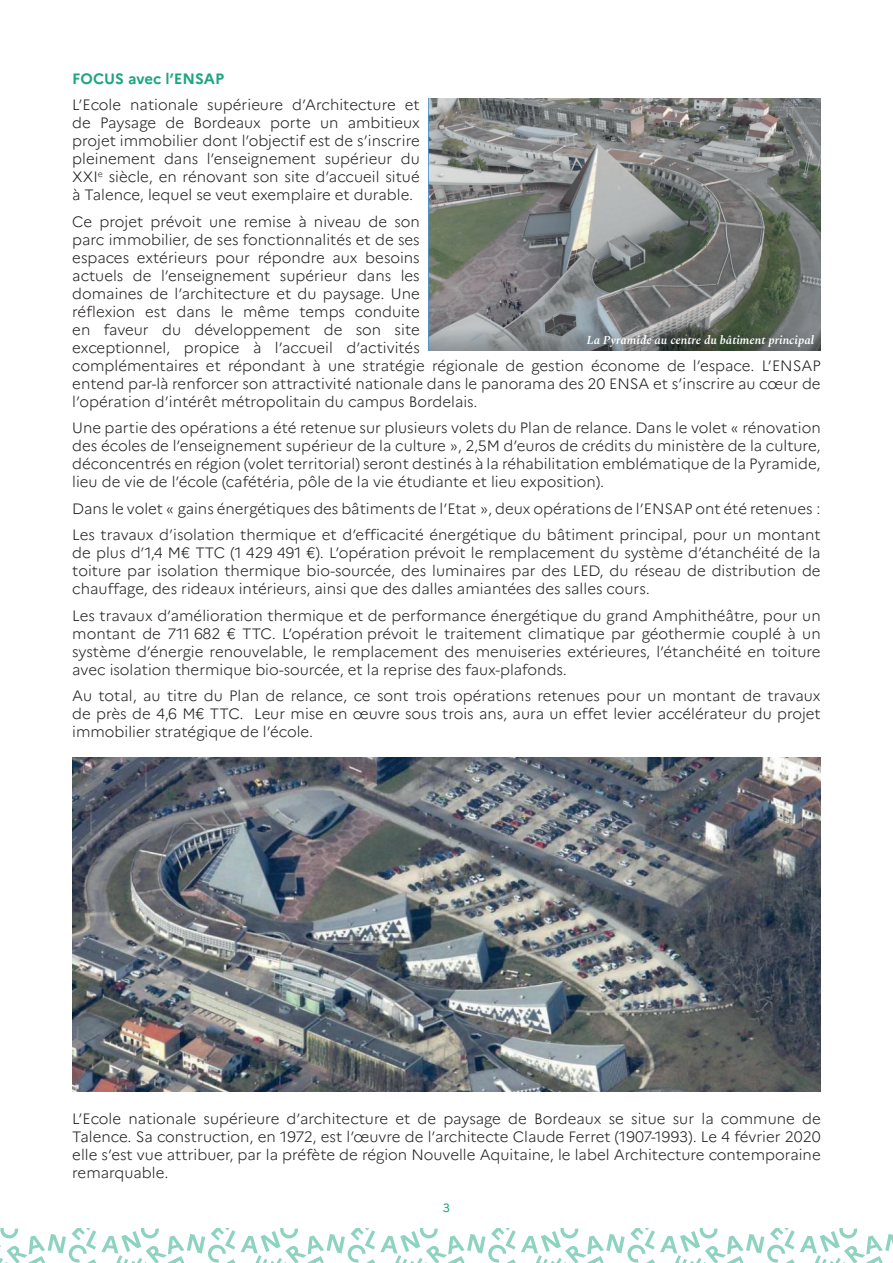
<style>
.page{position:relative;width:893px;height:1263px;background:#fff}
.page>*{position:absolute;margin:0;border:0;box-sizing:border-box;transform-origin:0 0}
.t1{font:300 15px/18px "Marianne";color:#231f20;text-align:justify}
.t2{font:700 15px "Marianne";color:#1ea581}
.t3{font:italic 600 12px "Spectral";color:#fff}
.t4{font:12px "Marianne";color:#1ea581}
</style>
<div class="page">
<svg style="left:0;top:1229px;width:893px;height:34px"></svg>
<img style="left:72px;top:758px;width:749px;height:334px">
<img style="left:428px;top:99px;width:393px;height:252px">
<p class="t2" style="left:72px;top:69px;width:153px">FOCUS avec l’ENSAP</p>
<p class="t1" style="left:72px;top:96px;width:349px">L’Ecole nationale supérieure d’Architecture et de Paysage de Bordeaux porte un ambitieux projet immobilier dont l’objectif est de s’inscrire pleinement dans l’enseignement supérieur du XXI<sup>e</sup> siècle, en rénovant son site d’accueil situé à Talence, lequel se veut exemplaire et durable.</p>
<p class="t1" style="left:72px;top:212px;width:750px;text-align:left">Ce projet prévoit une remise à niveau de son<br>parc immobilier, de ses fonctionnalités et de ses<br>espaces extérieurs pour répondre aux besoins<br>actuels de l’enseignement supérieur dans les<br>domaines de l’architecture et du paysage. Une<br>réflexion est dans le même temps conduite<br>en faveur du développement de son site<br>exceptionnel, propice à l’accueil d’activités<br>complémentaires et répondant à une stratégie régionale de gestion économe de l’espace. L’ENSAP entend par-là renforcer son attractivité nationale dans le panorama des 20 ENSA et s’inscrire au cœur de l’opération d’intérêt métropolitain du campus Bordelais.</p>
<p class="t1" style="left:72px;top:419px;width:750px">Une partie des opérations a été retenue sur plusieurs volets du Plan de relance. Dans le volet « rénovation des écoles de l’enseignement supérieur de la culture », 2,5M d’euros de crédits du ministère de la culture, déconcentrés en région (volet territorial) seront destinés à la réhabilitation emblématique de la Pyramide, lieu de vie de l’école (cafétéria, pôle de la vie étudiante et lieu exposition).</p>
<p class="t1" style="left:72px;top:495px;width:750px;line-height:26.5px">Dans le volet « gains énergétiques des bâtiments de l’Etat », deux opérations de l’ENSAP ont été retenues :<br>Les travaux d’isolation thermique et d’efficacité énergétique du bâtiment principal, pour un montant</p>
<p class="t1" style="left:72px;top:544px;width:750px">de plus d’1,4 M€ TTC (1 429 491 €). L’opération prévoit le remplacement du système d’étanchéité de la toiture par isolation thermique bio-sourcée, des luminaires par des LED, du réseau de distribution de chauffage, des rideaux intérieurs, ainsi que des dalles amiantées des salles cours.</p>
<p class="t1" style="left:72px;top:606px;width:750px">Les travaux d’amélioration thermique et de performance énergétique du grand Amphithéâtre, pour un montant de 711 682 € TTC. L’opération prévoit le traitement climatique par géothermie couplé à un système d’énergie renouvelable, le remplacement des menuiseries extérieures, l’étanchéité en toiture avec isolation thermique bio-sourcée, et la reprise des faux-plafonds.</p>
<p class="t1" style="left:72px;top:687px;width:750px">Au total, au titre du Plan de relance, ce sont trois opérations retenues pour un montant de travaux de près de 4,6 M€ TTC. Leur mise en œuvre sous trois ans, aura un effet levier accélérateur du projet immobilier stratégique de l’école.</p>
<p class="t3" style="left:587px;top:332px;width:229px">La Pyramide au centre du bâtiment principal</p>
<p class="t1" style="left:72px;top:1109px;width:750px">L’Ecole nationale supérieure d’architecture et de paysage de Bordeaux se situe sur la commune de Talence. Sa construction, en 1972, est l’œuvre de l’architecte Claude Ferret (1907-1993). Le 4 février 2020 elle s’est vue attribuer, par la préfète de région Nouvelle Aquitaine, le label Architecture contemporaine remarquable.</p>
<p class="t4" style="left:443px;top:1201px;width:9px">3</p>
</div>
